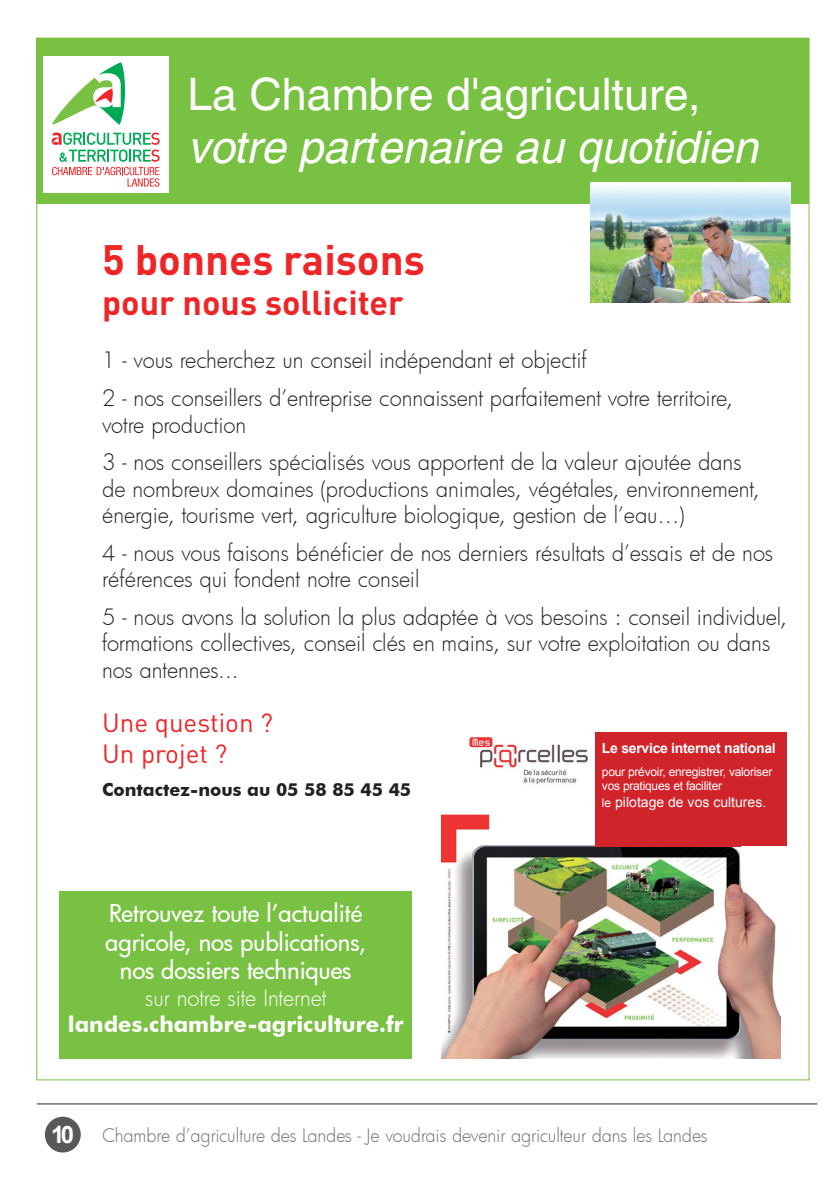
<style>
.page{position:relative;width:840px;height:1191px;background:#fff}
.page>*{position:absolute;margin:0;border:0;box-sizing:border-box;transform-origin:0 0}
.t1{font:italic 44.8px "Helvetica";color:#fff}
.t2{font:44.8px "Helvetica";color:#fff}
.t3{font:700 42px "DIN Pro";color:#ee2628}
.t4{font:700 34px "DIN Pro";color:#ee2628}
.t5{font:26px/31.2px "DIN Pro";color:#ee2628}
.t6{font:500 24px/28.8px "Futura";letter-spacing:-.005em;color:#fff;text-align:center}
.t7{font:300 22px/26.4px "Futura";letter-spacing:-.005em;color:#231f20}
.t8{font:700 22px "Futura BT";color:#fff}
.t9{font:300 22px "Futura";letter-spacing:-.005em;color:#fff}
.t10{font:300 18px "Futura";letter-spacing:-.005em;color:#6c6d70}
.t11{font:700 18px "Futura BT";color:#231f20}
.t12{font:700 14px "Arial";letter-spacing:-.02em;color:#fff}
.t13{font:14px "Arial";color:#fff}
.t14{font:12px/14.4px "Arial";letter-spacing:-.02em;color:#fff}
.s1{font-size:12px}
.s2{font-family:"Arial";font-weight:700;font-size:24px;color:#fff}
</style>
<div class="page">
<div style="left:45px;top:1116px;width:36px;height:36px;background:#57585a;border-radius:50%"></div>
<hr style="left:37px;top:1103px;width:779px;height:1px;background:#231f20">
<img style="left:441px;top:736px;width:339px;height:322px">
<svg style="left:729px;top:846px;width:51px;height:39px"></svg>
<div style="left:58px;top:891px;width:353px;height:168px;background:#79c142"></div>
<div style="left:37px;top:39px;width:771px;height:165px;background:#79c142"></div>
<div style="left:43px;top:56px;width:125px;height:137px;background:#fff"></div>
<img style="left:590px;top:182px;width:199px;height:120px">
<svg style="left:52px;top:132px;width:107px;height:55px"></svg>
<svg style="left:52px;top:62px;width:73px;height:63px"></svg>
<div style="left:595px;top:732px;width:191px;height:114px;background:#d1232a"></div>
<div style="left:740px;top:846px;width:46px;height:30px;background:#fff"></div>
<h1 class="t2" style="left:187px;top:68px;width:514px">La Chambre d'agriculture,</h1>
<h1 class="t1" style="left:187px;top:121px;width:571px">votre partenaire au quotidien</h1>
<p class="t3" style="left:102px;top:231px;width:324px">5 bonnes raisons</p>
<p class="t4" style="left:102px;top:280px;width:303px">pour nous solliciter</p>
<p class="t7" style="left:102px;top:347px;width:486px">1 - vous recherchez un conseil indépendant et objectif</p>
<p class="t7" style="left:102px;top:384px;width:632px">2 - nos conseillers d’entreprise connaissent parfaitement votre territoire, votre production</p>
<p class="t7" style="left:102px;top:448px;width:659px">3 - nos conseillers spécialisés vous apportent de la valeur ajoutée dans de nombreux domaines (productions animales, végétales, environnement, énergie, tourisme vert, agriculture biologique, gestion de l’eau…)</p>
<p class="t7" style="left:102px;top:539px;width:672px">4 - nous vous faisons bénéficier de nos derniers résultats d’essais et de nos références qui fondent notre conseil</p>
<p class="t7" style="left:102px;top:603px;width:686px">5 - nous avons la solution la plus adaptée à vos besoins : conseil individuel, formations collectives, conseil clés en mains, sur votre exploitation ou dans nos antennes...</p>
<p class="t5" style="left:102px;top:705px;width:172px">Une question ?<br>Un projet ?</p>
<p class="t11" style="left:102px;top:778px;width:310px">Contactez-nous au 05 58 85 45 45</p>
<p class="t12" style="left:601px;top:738px;width:175px">Le service internet national</p>
<p class="t14" style="left:601px;top:764px;width:172px">pour prévoir, enregistrer, valoriser vos pratiques et faciliter</p>
<p class="t13" style="left:601px;top:793px;width:166px"><span class="s1">le</span> pilotage de vos cultures.</p>
<p class="t6" style="left:105px;top:898px;width:262px">Retrouvez toute l’actualité agricole, nos publications, nos dossiers techniques</p>
<p class="t9" style="left:145px;top:983px;width:183px">sur notre site Internet</p>
<p class="t8" style="left:68px;top:1011px;width:337px">landes.chambre-agriculture.fr</p>
<p class="t10" style="left:51px;top:1123px;width:657px"><span class="s2">10</span> Chambre d’agriculture des Landes - Je voudrais devenir agriculteur dans les Landes</p>
</div>
